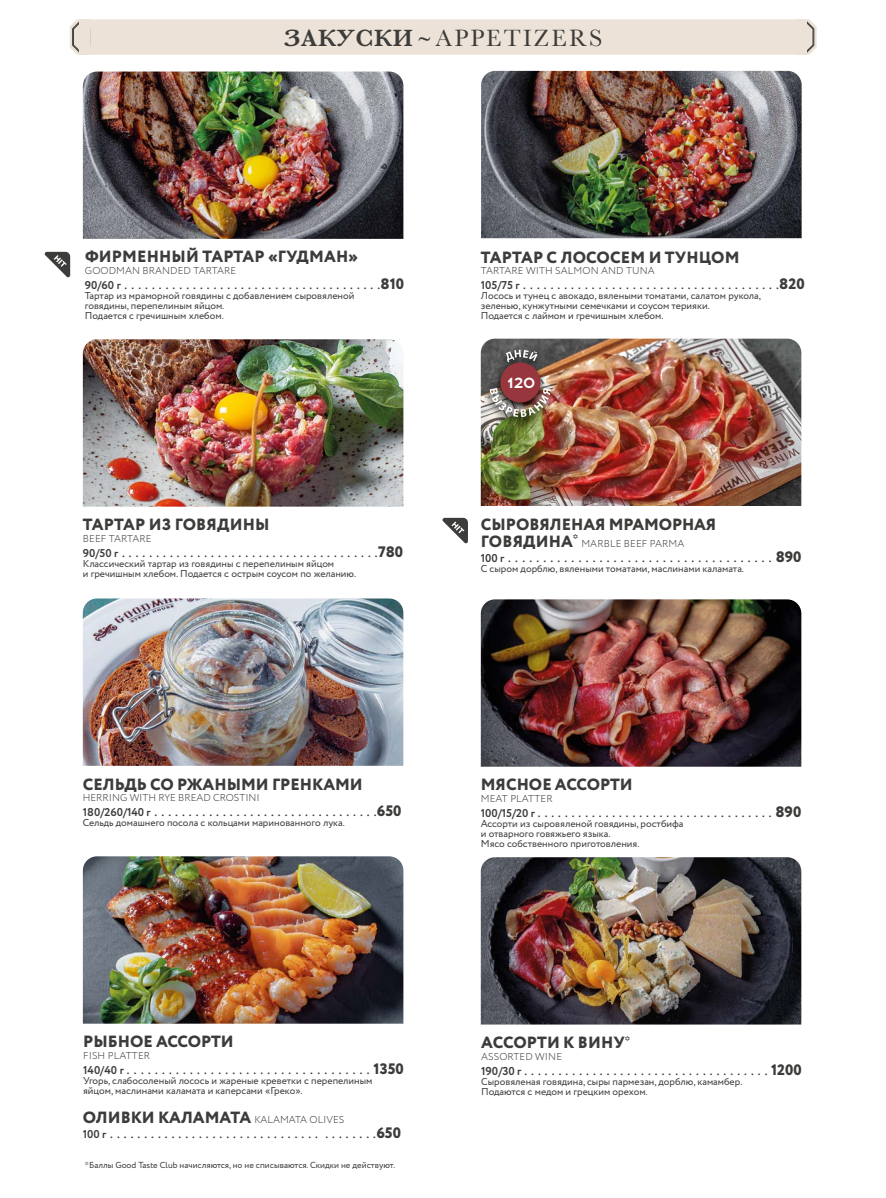
<style>
.page{position:relative;width:886px;height:1198px;background:#fff}
.page>*{position:absolute;margin:0;border:0;box-sizing:border-box;transform-origin:0 0}
.t1{font:24.38px "Baskerville";letter-spacing:.09em;color:#3c3c3b}
.t2{font:800 16.25px/16.2px "Circe";color:#3c3c3b}
.t3{font:15.12px "Minion Pro";color:#3c3c3b}
.t4{font:700 15px "Acrom";color:#fff}
.t5{font:10px/10px "Circe";color:#3c3c3b}
.t6{font:300 10px "Circe";letter-spacing:.01em;color:#3c3c3b}
.t7{font:8.75px "Circe";color:#3c3c3b}
.s1{font-weight:600}
.s2{font-weight:600;font-size:21.25px}
.s3{font-family:"Circe";font-weight:700;font-size:11.38px}
.s4{font-family:"Circe";font-weight:800}
.s5{font-weight:300;font-size:10px}
.s6{font-family:"Circe";font-weight:700;font-size:11.5px}
</style>
<div class="page">
<div style="left:70px;top:19px;width:746px;height:36px;background:#ede2d7"></div>
<div style="left:73px;top:22px;width:16px;height:30px;border:1px solid #3c3c3b;border-radius:7px"></div>
<div style="left:80px;top:19px;width:10px;height:36px;background:#ede2d7"></div>
<img style="left:481px;top:599px;width:320px;height:167px">
<img style="left:481px;top:857px;width:320px;height:167px">
<img style="left:83px;top:856px;width:320px;height:167px">
<img style="left:83px;top:598px;width:320px;height:168px">
<img style="left:83px;top:72px;width:320px;height:167px">
<img style="left:481px;top:71px;width:320px;height:167px">
<img style="left:83px;top:339px;width:320px;height:167px">
<img style="left:481px;top:339px;width:320px;height:167px">
<svg style="left:45px;top:252px;width:25px;height:25px"></svg>
<svg style="left:442px;top:518px;width:26px;height:25px"></svg>
<img style="left:482px;top:346px;width:75px;height:82px">
<div style="left:500px;top:362px;width:40px;height:40px;background:#97373d;border-radius:50%"></div>
<svg style="left:506px;top:350px;width:32px;height:12px"></svg>
<img style="left:490px;top:388px;width:61px;height:29px">
<h1 class="t1" style="left:284px;top:22px;width:320px"><span class="s1">ЗАКУСКИ</span> <span class="s2">~</span>APPETIZERS</h1>
<h2 class="t2" style="left:85px;top:250px;width:275px">ФИРМЕННЫЙ ТАРТАР «ГУДМАН»</h2>
<p class="t6" style="left:85px;top:264px;width:153px">GOODMAN BRANDED TARTARE</p>
<h3 class="t3" style="left:85px;top:274px;width:321px"><span class="s3">90/60 г</span> . . . . . . . . . . . . . . . . . . . . . . . . . . . . . . . . . . . . . .<span class="s4">810</span></h3>
<p class="t5" style="left:85px;top:290px;width:271px">Тартар из мраморной говядины с добавлением сыровяленой говядины, перепелиным яйцом.<br>Подается с гречишным хлебом.</p>
<h2 class="t2" style="left:83px;top:517px;width:188px">ТАРТАР ИЗ ГОВЯДИНЫ</h2>
<p class="t6" style="left:83px;top:531px;width:70px">BEEF TARTARE</p>
<h3 class="t3" style="left:83px;top:541px;width:322px"><span class="s3">90/50 г</span> . . . . . . . . . . . . . . . . . . . . . . . . . . . . . . . . . . . . . .<span class="s4">780</span></h3>
<p class="t5" style="left:83px;top:558px;width:275px">Классический тартар из говядины с перепелиным яйцом<br>и гречишным хлебом. Подается с острым соусом по желанию.</p>
<h2 class="t2" style="left:481px;top:250px;width:260px">ТАРТАР С ЛОСОСЕМ И ТУНЦОМ</h2>
<p class="t6" style="left:481px;top:264px;width:175px">TARTARE WITH SALMON AND TUNA</p>
<h3 class="t3" style="left:481px;top:274px;width:325px"><span class="s3">105/75 г</span> . . . . . . . . . . . . . . . . . . . . . . . . . . . . . . . . . . . . . .<span class="s4">820</span></h3>
<p class="t5" style="left:481px;top:291px;width:282px">Лосось и тунец с авокадо, вялеными томатами, салатом рукола, зеленью, кунжутными семечками и соусом терияки.<br>Подается с лаймом и гречишным хлебом.</p>
<h3 class="t4" style="left:507px;top:372px;width:30px">120</h3>
<h2 class="t2" style="left:481px;top:517px;width:237px">СЫРОВЯЛЕНАЯ МРАМОРНАЯ<br>ГОВЯДИНА<sup>*</sup></h2>
<p class="t6" style="left:581px;top:536px;width:105px">MARBLE BEEF PARMA</p>
<h3 class="t3" style="left:481px;top:546px;width:322px"><span class="s3">100 г</span> . . . . . . . . . . . . . . . . . . . . . . . . . . . . . . . . . . . . . . <span class="s4">890</span></h3>
<p class="t5" style="left:481px;top:563px;width:265px">C сыром дорблю, вялеными томатами, маслинами каламата.</p>
<h2 class="t2" style="left:83px;top:777px;width:281px">СЕЛЬДЬ СО РЖАНЫМИ ГРЕНКАМИ</h2>
<p class="t6" style="left:83px;top:791px;width:178px">HERRING WITH RYE BREAD CROSTINI</p>
<h3 class="t3" style="left:83px;top:801px;width:320px"><span class="s3">180/260/140 г</span> . . . . . . . . . . . . . . . . . . . . . . . . . . . . . . . . .<span class="s4">650</span></h3>
<p class="t5" style="left:83px;top:818px;width:264px">Сельдь домашнего посола с кольцами маринованного лука.</p>
<h2 class="t2" style="left:83px;top:1034px;width:152px">РЫБНОЕ АССОРТИ</h2>
<p class="t6" style="left:83px;top:1048px;width:68px">FISH PLATTER</p>
<h3 class="t3" style="left:83px;top:1058px;width:322px"><span class="s3">140/40 г</span> . . . . . . . . . . . . . . . . . . . . . . . . . . . . . . . . . . . <span class="s4">1350</span></h3>
<p class="t5" style="left:83px;top:1075px;width:291px">Угорь, слабосоленый лосось и жареные креветки с перепелиным яйцом, маслинами каламата и каперсами «Греко».</p>
<h2 class="t2" style="left:83px;top:1110px;width:263px">ОЛИВКИ КАЛАМАТА <span class="s5">KALAMATA OLIVES</span></h2>
<h3 class="t3" style="left:83px;top:1122px;width:320px"><span class="s3">100 г</span> . . . . . . . . . . . . . . . . . . . . . . . . . . . . . . . . . . . . . . .<span class="s4">650</span></h3>
<p class="t7" style="left:85px;top:1158px;width:312px">*Баллы Good Taste Club начисляются, но не списываются. Скидки не действуют.</p>
<h2 class="t2" style="left:481px;top:777px;width:153px">МЯСНОЕ АССОРТИ</h2>
<p class="t6" style="left:481px;top:791px;width:73px">MEAT PLATTER</p>
<h3 class="t3" style="left:481px;top:801px;width:322px"><span class="s3">100/15/20 г</span> . . . . . . . . . . . . . . . . . . . . . . . . . . . . . . . . . . . <span class="s4">890</span></h3>
<p class="t5" style="left:481px;top:818px;width:204px">Ассорти из сыровяленой говядины, ростбифа и отварного говяжьего языка.<br>Мясо собственного приготовления.</p>
<h2 class="t2" style="left:481px;top:1035px;width:150px">АССОРТИ К ВИНУ<sup>*</sup></h2>
<p class="t6" style="left:481px;top:1049px;width:82px">ASSORTED WINE</p>
<h3 class="t3" style="left:481px;top:1059px;width:322px"><span class="s6">190/30 г</span> . . . . . . . . . . . . . . . . . . . . . . . . . . . . . . . . . . . . <span class="s4">1200</span></h3>
<p class="t5" style="left:481px;top:1076px;width:263px">Сыровяленая говядина, сыры пармезан, дорблю, камамбер.<br>Подаются с медом и грецким орехом.</p>
</div>
